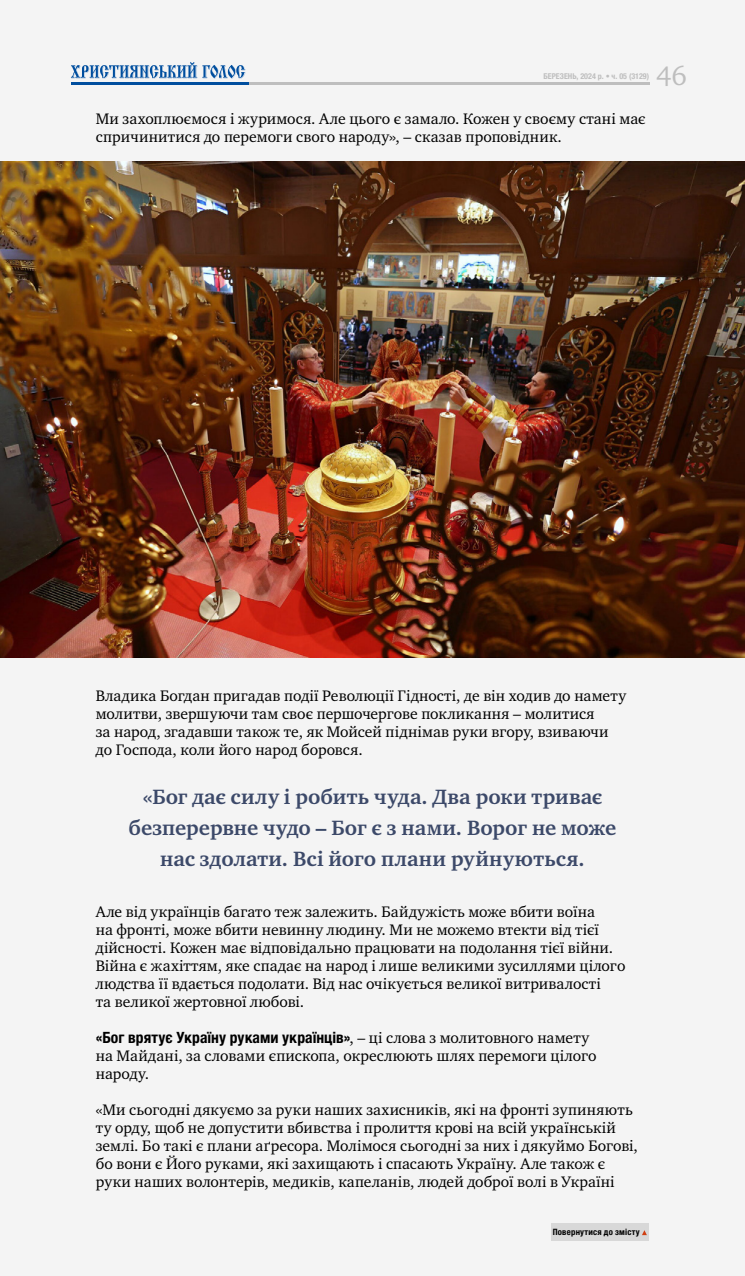
<style>
.page{position:relative;width:745px;height:1276px;background:#fff}
.page>*{position:absolute;margin:0;border:0;box-sizing:border-box;transform-origin:0 0}
.t1{font:27.38px "Charter C";color:#bebebe}
.t2{font:700 21.25px/31.2px "Charter C";color:#3c4969;text-align:center}
.t3{font:15.62px/18px "Charter C";letter-spacing:.01em;color:#000}
.t4{font:700 condensed 15.62px "Helvetica Neue LTCYR";color:#000}
.t5{font:700 condensed 8.75px "Helvetica Neue LTCYR";letter-spacing:.025em;color:#000}
.t6{font:700 condensed 8px "Helvetica Neue LTCYR";color:#bebebe}
.s1{font-family:"Charter C";font-weight:400;font-stretch:normal}
</style>
<div class="page">
<div style="left:0;top:0;width:744px;height:1276px;background:#f4f4f4"></div>
<hr style="left:71px;top:82px;width:577px;height:3px;background:#bebebe">
<hr style="left:71px;top:82px;width:177px;height:3px;background:#004e9e">
<svg style="left:71px;top:62px;width:174px;height:17px"></svg>
<div style="left:550px;top:1222px;width:98px;height:18px;background:#d8d8d8"></div>
<svg style="left:642px;top:1230px;width:4px;height:5px"></svg>
<img style="left:0;top:161px;width:744px;height:496px">
<p class="t6" style="left:543px;top:71px;width:107px">березень, 2024 р. • ч. 05 (3129)</p>
<p class="t3" style="left:96px;top:110px;width:551px">Ми захоплюємося і журимося. Але цього є замало. Кожен у своєму стані має спричинитися до перемоги свого народу», – сказав проповідник.</p>
<h1 class="t1" style="left:656px;top:61px;width:32px">46</h1>
<p class="t3" style="left:96px;top:686px;width:531px">Владика Богдан пригадав події Революції Гідності, де він ходив до намету молитви, звершуючи там своє першочергове покликання – молитися<br>за народ, згадавши також те, як Мойсей піднімав руки вгору, взиваючи до Господа, коли його народ боровся.</p>
<h2 class="t2" style="left:128px;top:781px;width:489px">«Бог дає силу і робить чуда. Два роки триває безперервне чудо – Бог є з нами. Ворог не може нас здолати. Всі його плани руйнуються.</h2>
<p class="t3" style="left:96px;top:902px;width:531px">Але від українців багато теж залежить. Байдужість може вбити воїна<br>на фронті, може вбити невинну людину. Ми не можемо втекти від тієї дійсності. Кожен має відповідально працювати на подолання тієї війни.<br>Війна є жахіттям, яке спадає на народ і лише великими зусиллями цілого людства її вдається подолати. Від нас очікується великої витривалості<br>та великої жертовної любові.</p>
<p class="t4" style="left:96px;top:1028px;width:494px">«Бог врятує Україну руками українців»<span class="s1">, – ці слова з молитовного намету</span></p>
<p class="t3" style="left:96px;top:1046px;width:502px">на Майдані, за словами єпископа, окреслюють шлях перемоги цілого народу.</p>
<p class="t3" style="left:96px;top:1100px;width:543px">«Ми сьогодні дякуємо за руки наших захисників, які на фронті зупиняють ту орду, щоб не допустити вбивства і пролиття крові на всій українській землі. Бо такі є плани аґресора. Молімося сьогодні за них і дякуймо Богові, бо вони є Його руками, які захищають і спасають Україну. Але також є руки наших волонтерів, медиків, капеланів, людей доброї волі в Україні</p>
<p class="t5" style="left:552px;top:1227px;width:88px">Повернутися до змісту</p>
</div>
